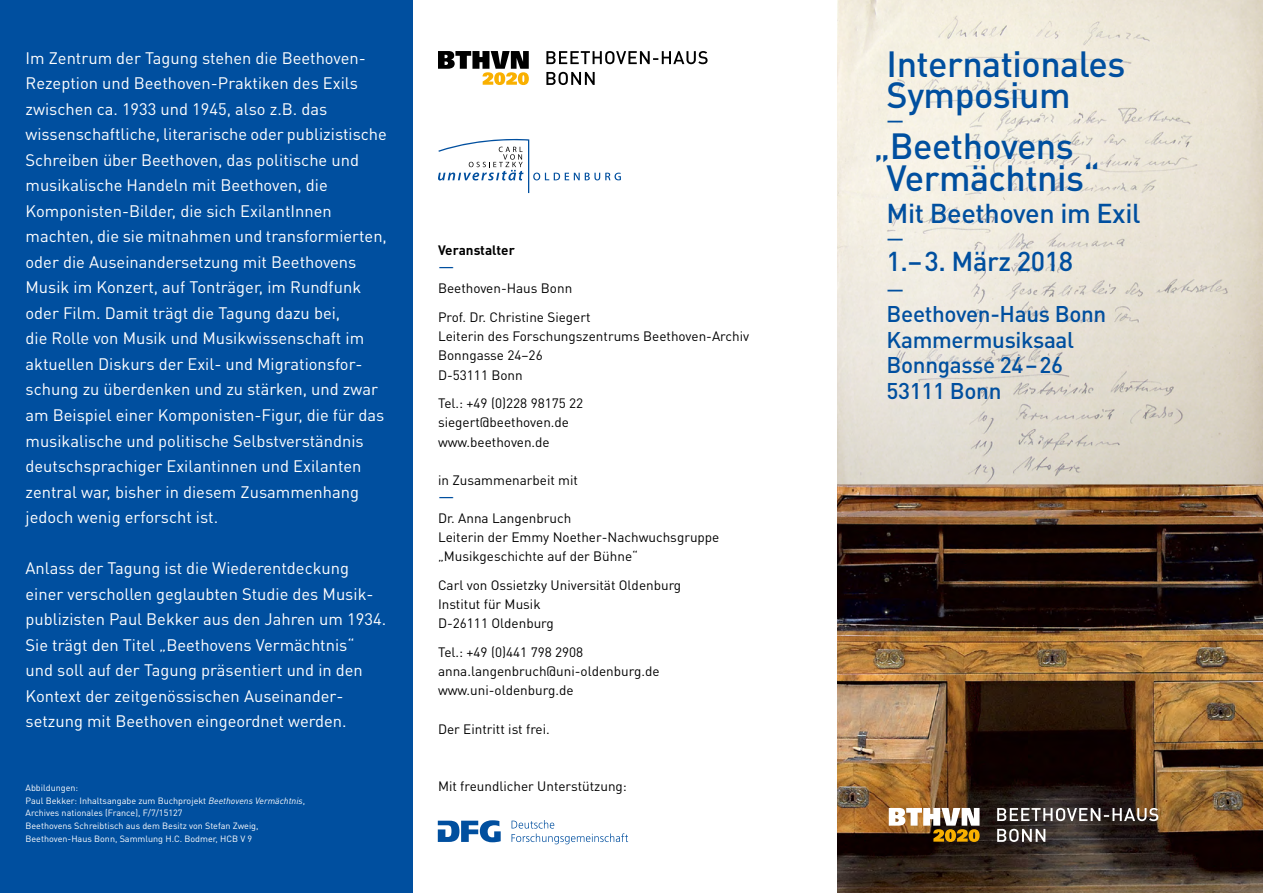
<style>
.page{position:relative;width:1263px;height:893px;background:#fff}
.page>*{position:absolute;margin:0;border:0;box-sizing:border-box;transform-origin:0 0}
.t1{font:500 36px "DIN Pro";letter-spacing:-.015em;color:#004f9f}
.t2{font:500 27px "DIN Pro";letter-spacing:-.015em;color:#004f9f}
.t3{font:500 22.5px "DIN Pro";letter-spacing:-.015em;color:#004f9f}
.t4{font:500 18px "DIN Pro";color:#004f9f}
.t5{font:18px "DIN Pro";color:#004f9f}
.t6{font:16.5px/25.5px "DIN Pro";color:#fff}
.t7{font:13.5px "DIN Pro";color:#000}
.t8{font:700 13.5px "DIN Pro";color:#000}
.t9{font:9px "DIN Pro";color:#fff}
.s1{font-style:italic}
</style>
<div class="page">
<div style="left:0;top:0;width:412px;height:893px;background:#004f9f"></div>
<img style="left:838px;top:485px;width:425px;height:408px">
<svg style="left:838px;top:0;width:425px;height:485px"></svg>
<svg style="left:997px;top:829px;width:48px;height:13px"></svg>
<svg style="left:997px;top:808px;width:161px;height:13px"></svg>
<svg style="left:889px;top:808px;width:91px;height:34px"></svg>
<svg style="left:546px;top:72px;width:49px;height:13px"></svg>
<svg style="left:546px;top:51px;width:162px;height:13px"></svg>
<svg style="left:438px;top:51px;width:91px;height:34px"></svg>
<svg style="left:438px;top:138px;width:183px;height:55px"></svg>
<svg style="left:438px;top:820px;width:63px;height:22px"></svg>
<svg style="left:511px;top:820px;width:117px;height:24px"></svg>
<p class="t6" style="left:26px;top:44px;width:342px">Im Zentrum der Tagung stehen die Beethoven-</p>
<p class="t6" style="left:26px;top:70px;width:334px">Rezeption und Beethoven-Praktiken des Exils zwischen ca. 1933 und 1945, also z.B. das</p>
<p class="t6" style="left:26px;top:121px;width:363px">wissenschaftliche, literarische oder publizistische</p>
<p class="t6" style="left:26px;top:146px;width:335px">Schreiben über Beethoven, das politische und musikalische Handeln mit Beethoven, die</p>
<p class="t6" style="left:26px;top:197px;width:308px">Komponisten-Bilder, die sich ExilantInnen</p>
<p class="t6" style="left:26px;top:223px;width:363px">machten, die sie mitnahmen und transformierten,</p>
<p class="t6" style="left:26px;top:248px;width:360px">oder die Auseinandersetzung mit Beethovens Musik im Konzert, auf Tonträger, im Rundfunk oder Film. Damit trägt die Tagung dazu bei,<br>die Rolle von Musik und Musikwissenschaft im aktuellen Diskurs der Exil- und Migrationsfor&shy;schung zu überdenken und zu stärken, und zwar am Beispiel einer Komponisten-Figur, die für das musikalische und politische Selbstverständnis deutschsprachiger Exilantinnen und Exilanten zentral war, bisher in diesem Zusammenhang jedoch wenig erforscht ist.</p>
<p class="t6" style="left:26px;top:555px;width:349px">Anlass der Tagung ist die Wiederentdeckung einer verschollen geglaubten Studie des Musik-</p>
<p class="t6" style="left:26px;top:606px;width:362px">publizisten Paul Bekker aus den Jahren um 1934.</p>
<p class="t6" style="left:26px;top:631px;width:331px">Sie trägt den Titel „Beethovens Vermächtnis“</p>
<p class="t6" style="left:26px;top:657px;width:339px">und soll auf der Tagung präsentiert und in den<br>Kontext der zeitgenössischen Auseinander-</p>
<p class="t6" style="left:26px;top:708px;width:323px">setzung mit Beethoven eingeordnet werden.</p>
<p class="t9" style="left:26px;top:782px;width:54px">Abbildungen:</p>
<p class="t9" style="left:26px;top:794px;width:281px">Paul Bekker: Inhaltsangabe zum Buchprojekt <span class="s1">Beethovens Vermächtnis</span>,</p>
<p class="t9" style="left:26px;top:807px;width:158px">Archives nationales (France), F/7/15127</p>
<p class="t9" style="left:26px;top:820px;width:235px">Beethovens Schreibtisch aus dem Besitz von Stefan Zweig,</p>
<p class="t9" style="left:26px;top:833px;width:228px">Beethoven-Haus Bonn, Sammlung H.C. Bodmer, HCB V 9</p>
<p class="t8" style="left:438px;top:241px;width:78px">Veranstalter</p>
<p class="t5" style="left:438px;top:256px;width:18px">—</p>
<p class="t7" style="left:438px;top:279px;width:136px">Beethoven-Haus Bonn</p>
<p class="t7" style="left:438px;top:308px;width:154px">Prof. Dr. Christine Siegert</p>
<p class="t7" style="left:438px;top:327px;width:313px">Leiterin des Forschungszentrums Beethoven-Archiv</p>
<p class="t7" style="left:438px;top:346px;width:106px">Bonngasse 24–26</p>
<p class="t7" style="left:438px;top:365px;width:86px">D-53111 Bonn</p>
<p class="t7" style="left:438px;top:394px;width:147px">Tel.: +49 (0)228 98175 22</p>
<p class="t7" style="left:438px;top:413px;width:133px">siegert@beethoven.de</p>
<p class="t7" style="left:438px;top:432px;width:113px">www.beethoven.de</p>
<p class="t7" style="left:438px;top:471px;width:142px">in Zusammenarbeit mit</p>
<p class="t5" style="left:438px;top:485px;width:18px">—</p>
<p class="t7" style="left:438px;top:509px;width:135px">Dr. Anna Langenbruch</p>
<p class="t7" style="left:438px;top:528px;width:283px">Leiterin der Emmy Noether-Nachwuchsgruppe</p>
<p class="t7" style="left:438px;top:547px;width:202px">„Musikgeschichte auf der Bühne“</p>
<p class="t7" style="left:438px;top:576px;width:245px">Carl von Ossietzky Universität Oldenburg</p>
<p class="t7" style="left:438px;top:595px;width:104px">Institut für Musik</p>
<p class="t7" style="left:438px;top:614px;width:117px">D-26111 Oldenburg</p>
<p class="t7" style="left:438px;top:643px;width:147px">Tel.: +49 (0)441 798 2908</p>
<p class="t7" style="left:438px;top:662px;width:223px">anna.langenbruch@uni-oldenburg.de</p>
<p class="t7" style="left:438px;top:681px;width:137px">www.uni-oldenburg.de</p>
<p class="t7" style="left:438px;top:719px;width:113px">Der Eintritt ist frei.</p>
<p class="t7" style="left:438px;top:777px;width:190px">Mit freundlicher Unterstützung:</p>
<p class="t1" style="left:887px;top:39px;width:240px">Internationales</p>
<p class="t1" style="left:887px;top:71px;width:186px">Symposium</p>
<p class="t4" style="left:887px;top:109px;width:19px">—</p>
<p class="t1" style="left:874px;top:122px;width:201px">„Beethovens</p>
<p class="t1" style="left:887px;top:154px;width:215px">Vermächtnis“</p>
<p class="t2" style="left:887px;top:195px;width:255px">Mit Beethoven im Exil</p>
<p class="t4" style="left:887px;top:227px;width:19px">—</p>
<p class="t2" style="left:887px;top:243px;width:188px">1.–3. März 2018</p>
<p class="t4" style="left:887px;top:278px;width:19px">—</p>
<p class="t3" style="left:887px;top:299px;width:221px">Beethoven-Haus Bonn</p>
<p class="t3" style="left:887px;top:324px;width:189px">Kammermusiksaal</p>
<p class="t3" style="left:887px;top:350px;width:178px">Bonngasse 24–26</p>
<p class="t3" style="left:887px;top:375px;width:116px">53111 Bonn</p>
</div>
